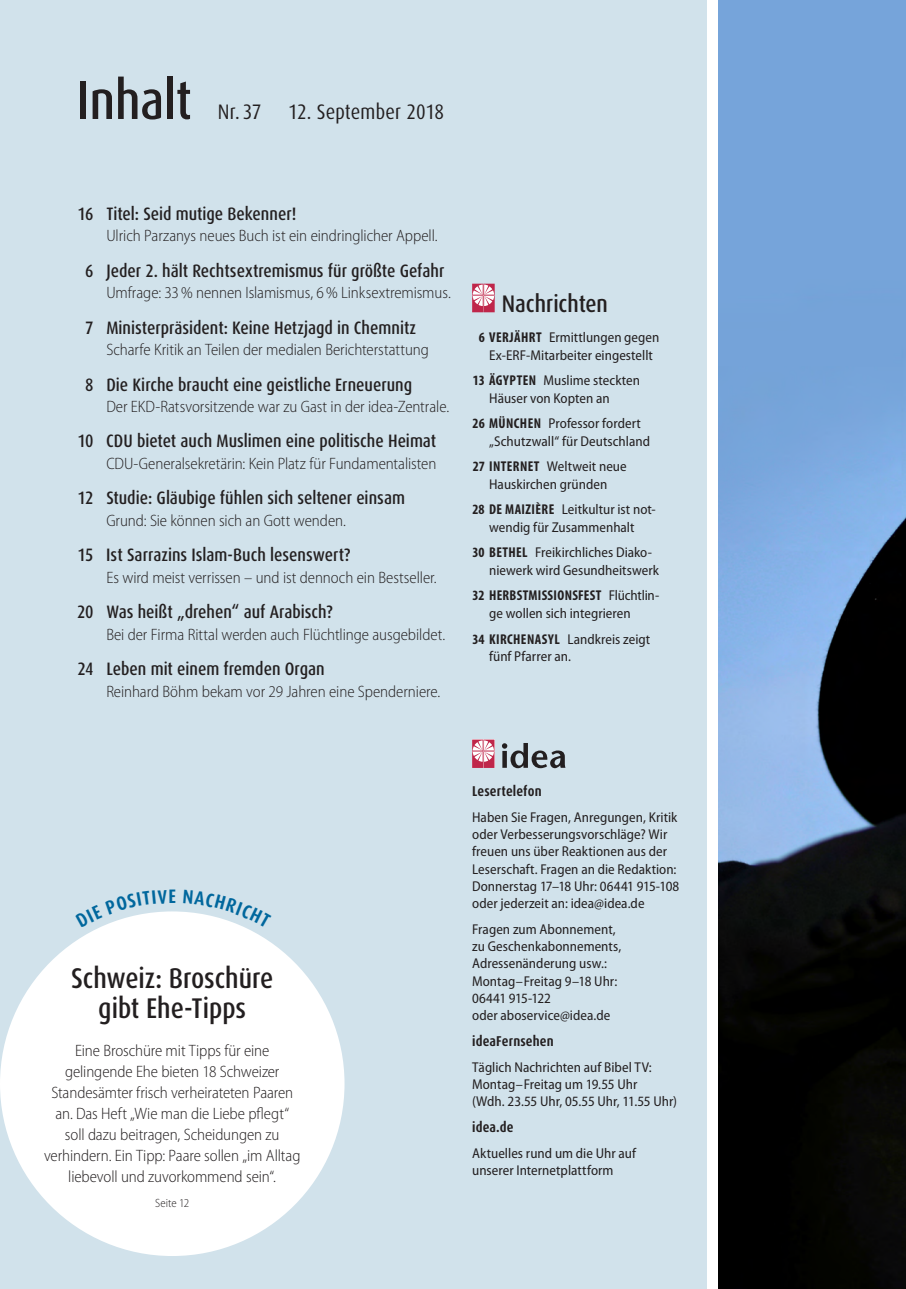
<style>
.page{position:relative;width:906px;height:1289px;background:#fff}
.page>*{position:absolute;margin:0;border:0;box-sizing:border-box;transform-origin:0 0}
.t1{font:500 condensed 54px "Dax OT";letter-spacing:-.005em;color:#231f20}
.t2{font:500 condensed 28.5px/30px "Dax OT";color:#231f20;text-align:center}
.t3{font:500 condensed 24px "Dax OT";color:#231f20}
.t4{font:condensed 21px "Dax OT";color:#231f20}
.t5{font:700 condensed 19.5px "Dax OT";color:#00679d}
.t6{font:500 condensed 18px "Dax OT";color:#231f20}
.t7{font:300 semi-condensed 16.5px/21px "Myriad Pro";letter-spacing:-.005em;color:#231f20;text-align:center}
.t8{font:semi-condensed 14.25px/17.2px "Myriad Pro";color:#231f20}
.t9{font:700 condensed 14.25px "Dax OT";letter-spacing:.01em;color:#231f20}
.t10{font:300 semi-condensed 12px "Myriad Pro";letter-spacing:.005em;color:#231f20}
.s1{font-weight:700;font-stretch:condensed}
</style>
<div class="page">
<div style="left:0;top:0;width:706px;height:1288px;background:#d1e2eb"></div>
<div style="left:0;top:911px;width:344px;height:344px;background:#fff;border-radius:50%"></div>
<img style="left:719px;top:0;width:187px;height:1288px">
<svg style="left:472px;top:284px;width:23px;height:28px"></svg>
<svg style="left:502px;top:743px;width:63px;height:25px"></svg>
<svg style="left:472px;top:739px;width:22px;height:29px"></svg>
<svg style="left:101px;top:911px;width:66px;height:16px"></svg>
<svg style="left:183px;top:911px;width:60px;height:16px"></svg>
<h1 class="t1" style="left:77px;top:66px;width:117px">Inhalt</h1>
<h3 class="t4" style="left:218px;top:98px;width:45px">Nr. 37</h3>
<h3 class="t4" style="left:288px;top:98px;width:157px">12. September 2018</h3>
<p class="t6" style="left:78px;top:202px;width:220px">16 Titel: Seid mutige Bekenner!</p>
<p class="t7" style="left:106px;top:225px;width:333px">Ulrich Parzanys neues Buch ist ein eindringlicher Appell.</p>
<p class="t6" style="left:85px;top:259px;width:361px">6 Jeder 2. hält Rechtsextremismus für größte Gefahr</p>
<p class="t7" style="left:106px;top:282px;width:346px">Umfrage: 33% nennen Islamismus, 6% Linksextremismus.</p>
<p class="t6" style="left:85px;top:316px;width:332px">7 Ministerpräsident: Keine Hetzjagd in Chemnitz</p>
<p class="t7" style="left:106px;top:339px;width:324px">Scharfe Kritik an Teilen der medialen Berichterstattung</p>
<p class="t6" style="left:85px;top:373px;width:328px">8 Die Kirche braucht eine geistliche Erneuerung</p>
<p class="t7" style="left:106px;top:396px;width:344px">Der EKD-Ratsvorsitzende war zu Gast in der idea-Zentrale.</p>
<p class="t6" style="left:77px;top:429px;width:360px">10 CDU bietet auch Muslimen eine politische Heimat</p>
<p class="t7" style="left:106px;top:453px;width:331px">CDU-Generalsekretärin: Kein Platz für Fundamentalisten</p>
<p class="t6" style="left:77px;top:486px;width:329px">12 Studie: Gläubige fühlen sich seltener einsam</p>
<p class="t7" style="left:106px;top:510px;width:241px">Grund: Sie können sich an Gott wenden.</p>
<p class="t6" style="left:78px;top:543px;width:275px">15 Ist Sarrazins Islam-Buch lesenswert?</p>
<p class="t7" style="left:106px;top:566px;width:332px">Es wird meist verrissen – und ist dennoch ein Bestseller.</p>
<p class="t6" style="left:77px;top:600px;width:257px">20 Was heißt „drehen“ auf Arabisch?</p>
<p class="t7" style="left:106px;top:623px;width:340px">Bei der Firma Rittal werden auch Flüchtlinge ausgebildet.</p>
<p class="t6" style="left:77px;top:657px;width:249px">24 Leben mit einem fremden Organ</p>
<p class="t7" style="left:106px;top:680px;width:335px">Reinhard Böhm bekam vor 29 Jahren eine Spenderniere.</p>
<h3 class="t3" style="left:502px;top:288px;width:108px">Nachrichten</h3>
<p class="t8" style="left:479px;top:329px;width:182px;text-align:center"><span class="s1">6 VERJÄHRT</span> Ermittlungen gegen<br>Ex-ERF-Mitarbeiter eingestellt</p>
<p class="t8" style="left:489px;top:372px;width:152px;text-indent:-16px"><span class="s1">13 ÄGYPTEN</span> Muslime steckten<br>Häuser von Kopten an</p>
<p class="t8" style="left:489px;top:415px;width:162px;text-indent:-17px"><span class="s1">26 MÜNCHEN</span> Professor fordert „Schutzwall“ für Deutschland</p>
<p class="t8" style="left:472px;top:458px;width:156px;text-align:center"><span class="s1">27 INTERNET</span> Weltweit neue<br>Hauskirchen gründen</p>
<p class="t8" style="left:472px;top:501px;width:185px;text-align:center"><span class="s1">28 DE MAIZIÈRE</span> Leitkultur ist not&shy;wendig für Zusammenhalt</p>
<p class="t8" style="left:489px;top:544px;width:171px;text-indent:-17px"><span class="s1">30 BETHEL</span> Freikirchliches Diako&shy;niewerk wird Gesundheitswerk</p>
<p class="t8" style="left:489px;top:587px;width:172px;text-indent:-16px"><span class="s1">32 H ERBSTMI SSIONSFEST</span> Flüchtlin&shy;ge wollen sich integrieren</p>
<p class="t8" style="left:489px;top:630px;width:163px;text-indent:-17px"><span class="s1">34 KIRCHENASYL</span> Landkreis zeigt fünf Pfarrer an.</p>
<h3 class="t5" style="left:168px;top:883px;width:9px">e</h3>
<h2 class="t2" style="left:71px;top:963px;width:204px">Schweiz: Broschüre gibt Ehe-Tipps</h2>
<p class="t7" style="left:44px;top:1039px;width:258px">Eine Broschüre mit Tipps für eine gelingende Ehe bieten 18 Schweizer Standesämter frisch verheirateten Paaren an. Das Heft „Wie man die Liebe pflegt“ soll dazu beitragen, Scheidungen zu verhindern. Ein Tipp: Paare sollen „im Alltag liebevoll und zuvorkommend sein“.</p>
<p class="t10" style="left:155px;top:1196px;width:36px">Seite 12</p>
<p class="t9" style="left:472px;top:782px;width:71px">Lesertelefon</p>
<p class="t8" style="left:472px;top:808px;width:209px">Haben Sie Fragen, Anregungen, Kritik oder Verbesserungsvorschläge? Wir freuen uns über Reaktionen aus der Leserschaft. Fragen an die Redaktion:<br>Donnerstag 17–18 Uhr: 06441 915-108 oder jederzeit an: idea@idea.de</p>
<p class="t8" style="left:472px;top:920px;width:151px">Fragen zum Abonnement, zu Geschenkabonnements,<br>Adressenänderung usw.:<br>Montag–Freitag 9–18 Uhr:<br>06441 915-122<br>oder aboservice@idea.de</p>
<p class="t9" style="left:472px;top:1031px;width:83px">ideaFernsehen</p>
<p class="t8" style="left:472px;top:1058px;width:206px">Täglich Nachrichten auf Bibel TV:<br>Montag–Freitag um 19.55 Uhr<br>(Wdh. 23.55 Uhr, 05.55 Uhr, 11.55 Uhr)</p>
<p class="t9" style="left:472px;top:1117px;width:43px">idea.de</p>
<p class="t8" style="left:472px;top:1144px;width:165px">Aktuelles rund um die Uhr auf unserer Internetplattform</p>
</div>
